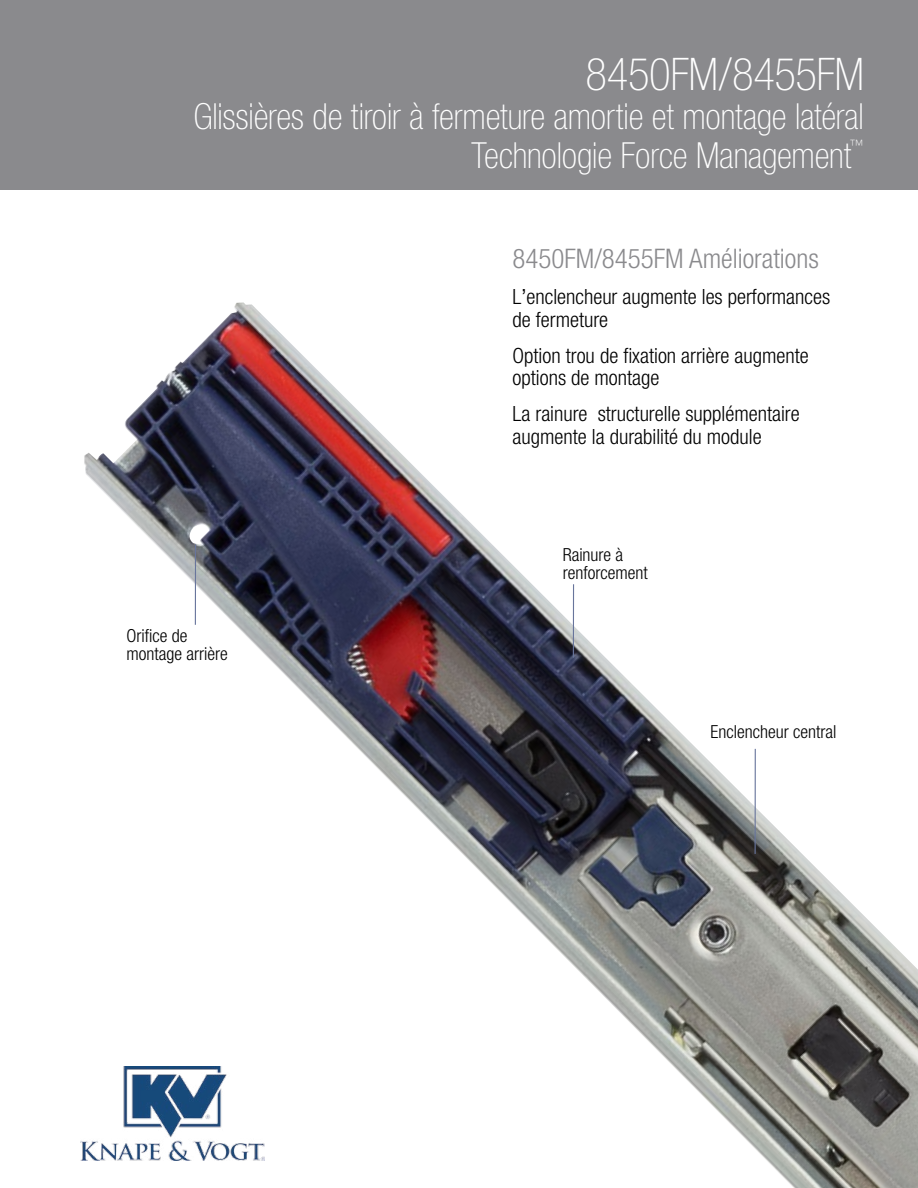
<style>
.page{position:relative;width:918px;height:1188px;background:#fff}
.page>*{position:absolute;margin:0;border:0;box-sizing:border-box;transform-origin:0 0}
.t1{font:100 condensed 45px "Helvetica Neue";letter-spacing:-.01em;color:#fff}
.t2{font:100 condensed 36px/39px "Helvetica Neue";letter-spacing:-.005em;color:#fff}
.t3{font:300 condensed 27px "Helvetica Neue";color:#8a8a8d}
.t4{font:300 condensed 21px/22.5px "Helvetica Neue";color:#000}
.t5{font:300 condensed 18px/18px "Helvetica Neue";color:#000}
.t6{font:100 condensed 14.4px "Helvetica Neue";color:#fff}
.s1{font-weight:400}
</style>
<div class="page">
<img style="left:84px;top:302px;width:834px;height:886px">
<div style="left:0;top:0;width:918px;height:190px;background:#8a8a8d"></div>
<img style="left:81px;top:1066px;width:184px;height:95px">
<hr style="left:195px;top:545px;width:1px;height:80px;background:#68759c">
<hr style="left:573px;top:584px;width:1px;height:74px;background:#68759c">
<hr style="left:755px;top:749px;width:1px;height:105px;background:#68759c">
<h1 class="t1" style="left:586px;top:49px;width:280px">8450FM/8455FM</h1>
<h2 class="t2" style="left:471px;top:97px;width:394px;text-indent:-278px">Glissières de tiroir à fermeture amortie et montage latéral<br>Technologie Force Management</h2>
<p class="t6" style="left:850px;top:137px;width:16px">™</p>
<p class="t3" style="left:513px;top:243px;width:308px">8450FM/8455FM Améliorations</p>
<p class="t4" style="left:513px;top:286px;width:319px">L<span class="s1">’</span>enclencheur augmente les performances de fermeture</p>
<p class="t4" style="left:513px;top:344px;width:298px">Option trou de fixation arrière augmente options de montage</p>
<p class="t4" style="left:513px;top:403px;width:289px">La rainure structurelle supplémentaire augmente la durabilité du module</p>
<p class="t5" style="left:126px;top:626px;width:103px">Orifice de montage arrière</p>
<p class="t5" style="left:563px;top:545px;width:87px">Rainure à renforcement</p>
<p class="t5" style="left:711px;top:723px;width:127px">Enclencheur central</p>
</div>
